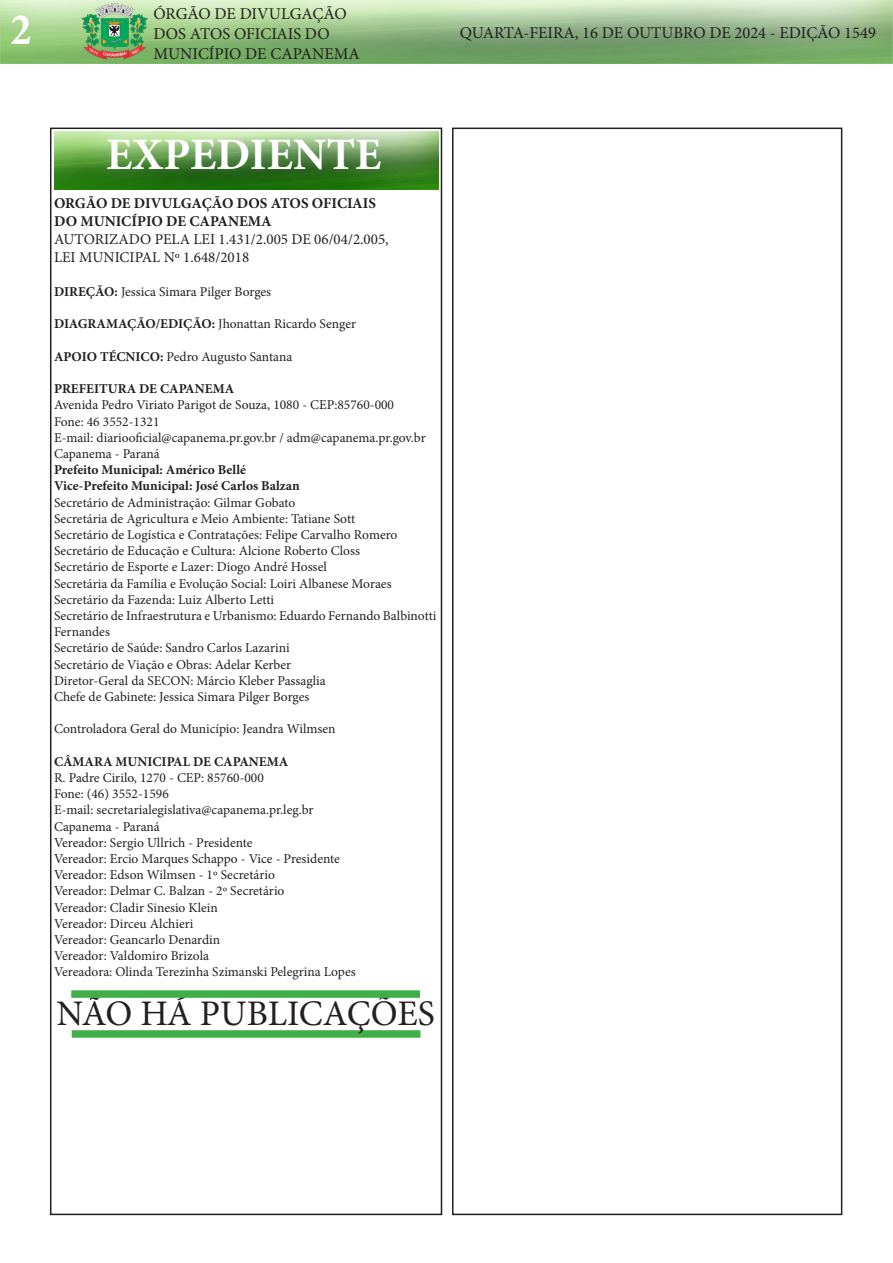
<style>
.page{position:relative;width:893px;height:1263px;background:#fff}
.page>*{position:absolute;margin:0;border:0;box-sizing:border-box;transform-origin:0 0}
.t1{font:700 45px "Minion Pro";color:#fff}
.t2{font:700 condensed 45px "Minion Pro";color:#fff}
.t3{font:36px "Minion Pro";letter-spacing:-.005em;color:#231f20}
.t4{font:16.5px/19.8px "Minion Pro";color:#231f20}
.t5{font:15px "Minion Pro";color:#231f20}
.t6{font:700 15px "Minion Pro";color:#231f20}
.t7{font:13.5px/16.2px "Minion Pro";color:#231f20}
.t8{font:700 13.5px "Minion Pro";color:#231f20}
.s1{font-weight:700}
</style>
<div class="page">
<div style="left:50px;top:128px;width:392px;height:1087px;border:2px solid #231f20"></div>
<img style="left:0;top:0;width:893px;height:64px">
<div style="left:452px;top:128px;width:390px;height:1087px;border:2px solid #231f20"></div>
<img style="left:54px;top:132px;width:384px;height:58px">
<div style="left:72px;top:1030px;width:348px;height:8px;background:#40ae49"></div>
<div style="left:71px;top:990px;width:349px;height:8px;background:#40ae49"></div>
<h1 class="t2" style="left:11px;top:-1px;width:22px">2</h1>
<p class="t4" style="left:153px;top:4px;width:208px">ÓRGÃO DE DIVULGAÇÃO<br>DOS ATOS OFICIAIS DO<br>MUNICÍPIO DE CAPANEMA</p>
<p class="t4" style="left:460px;top:23px;width:418px">QUARTA-FEIRA, 16 DE OUTUBRO DE 2024 - EDIÇÃO 1549</p>
<p class="t1" style="left:106px;top:123px;width:277px">EXPEDIENTE</p>
<p class="t6" style="left:54px;top:192px;width:324px">ORGÃO DE DIVULGAÇÃO DOS ATOS OFICIAIS</p>
<p class="t6" style="left:54px;top:210px;width:219px">DO MUNICÍPIO DE CAPANEMA</p>
<p class="t5" style="left:54px;top:229px;width:336px">AUTORIZADO PELA LEI 1.431/2.005 DE 06/04/2.005,</p>
<p class="t5" style="left:54px;top:247px;width:197px">LEI MUNICIPAL Nº 1.648/2018</p>
<p class="t7" style="left:54px;top:284px;width:219px"><span class="s1">DIREÇÃO:</span> Jessica Simara Pilger Borges</p>
<p class="t7" style="left:54px;top:316px;width:304px"><span class="s1">DIAGRAMAÇÃO/EDIÇÃO:</span> Jhonattan Ricardo Senger</p>
<p class="t7" style="left:54px;top:348px;width:240px"><span class="s1">APOIO TÉCNICO:</span> Pedro Augusto Santana</p>
<p class="t8" style="left:54px;top:379px;width:182px">PREFEITURA DE CAPANEMA</p>
<p class="t7" style="left:54px;top:397px;width:342px">Avenida Pedro Viriato Parigot de Souza, 1080 - CEP:85760-000</p>
<p class="t7" style="left:54px;top:413px;width:107px">Fone: 46 3552-1321</p>
<p class="t7" style="left:54px;top:429px;width:373px">E-mail: diariooficial@capanema.pr.gov.br / adm@capanema.pr.gov.br</p>
<p class="t7" style="left:54px;top:446px;width:107px">Capanema - Paraná</p>
<p class="t8" style="left:54px;top:460px;width:194px">Prefeito Municipal: Américo Bellé</p>
<p class="t8" style="left:54px;top:477px;width:247px">Vice-Prefeito Municipal: José Carlos Balzan</p>
<p class="t7" style="left:54px;top:494px;width:243px">Secretário de Administração: Gilmar Gobato</p>
<p class="t7" style="left:54px;top:510px;width:303px">Secretária de Agricultura e Meio Ambiente: Tatiane Sott</p>
<p class="t7" style="left:54px;top:527px;width:345px">Secretário de Logística e Contratações: Felipe Carvalho Romero</p>
<p class="t7" style="left:54px;top:543px;width:307px">Secretário de Educação e Cultura: Alcione Roberto Closs</p>
<p class="t7" style="left:54px;top:559px;width:274px">Secretário de Esporte e Lazer: Diogo André Hossel</p>
<p class="t7" style="left:54px;top:575px;width:339px">Secretária da Família e Evolução Social: Loiri Albanese Moraes</p>
<p class="t7" style="left:54px;top:591px;width:222px">Secretário da Fazenda: Luiz Alberto Letti</p>
<p class="t7" style="left:54px;top:608px;width:384px">Secretário de Infraestrutura e Urbanismo: Eduardo Fernando Balbinotti<br>Fernandes</p>
<p class="t7" style="left:54px;top:640px;width:237px">Secretário de Saúde: Sandro Carlos Lazarini</p>
<p class="t7" style="left:54px;top:656px;width:239px">Secretário de Viação e Obras: Adelar Kerber</p>
<p class="t7" style="left:54px;top:672px;width:273px">Diretor-Geral da SECON: Márcio Kleber Passaglia</p>
<p class="t7" style="left:54px;top:689px;width:257px">Chefe de Gabinete: Jessica Simara Pilger Borges</p>
<p class="t7" style="left:54px;top:721px;width:283px">Controladora Geral do Município: Jeandra Wilmsen</p>
<p class="t8" style="left:54px;top:752px;width:236px">CÂMARA MUNICIPAL DE CAPANEMA</p>
<p class="t7" style="left:54px;top:770px;width:211px">R. Padre Cirilo, 1270 - CEP: 85760-000</p>
<p class="t7" style="left:54px;top:786px;width:116px">Fone: (46) 3552-1596</p>
<p class="t7" style="left:54px;top:802px;width:261px">E-mail: secretarialegislativa@capanema.pr.leg.br</p>
<p class="t7" style="left:54px;top:818px;width:107px">Capanema - Paraná</p>
<p class="t7" style="left:54px;top:834px;width:200px">Vereador: Sergio Ullrich - Presidente</p>
<p class="t7" style="left:54px;top:851px;width:287px">Vereador: Ercio Marques Schappo - Vice - Presidente</p>
<p class="t7" style="left:54px;top:867px;width:222px">Vereador: Edson Wilmsen - 1º Secretário</p>
<p class="t7" style="left:54px;top:883px;width:232px">Vereador: Delmar C. Balzan - 2º Secretário</p>
<p class="t7" style="left:54px;top:899px;width:165px">Vereador: Cladir Sinesio Klein</p>
<p class="t7" style="left:54px;top:915px;width:141px">Vereador: Dirceu Alchieri</p>
<p class="t7" style="left:54px;top:932px;width:168px">Vereador: Geancarlo Denardin</p>
<p class="t7" style="left:54px;top:948px;width:157px">Vereador: Valdomiro Brizola</p>
<p class="t7" style="left:54px;top:964px;width:303px">Vereadora: Olinda Terezinha Szimanski Pelegrina Lopes</p>
<p class="t3" style="left:56px;top:989px;width:380px">NÃO HÁ PUBLICAÇÕES</p>
</div>
